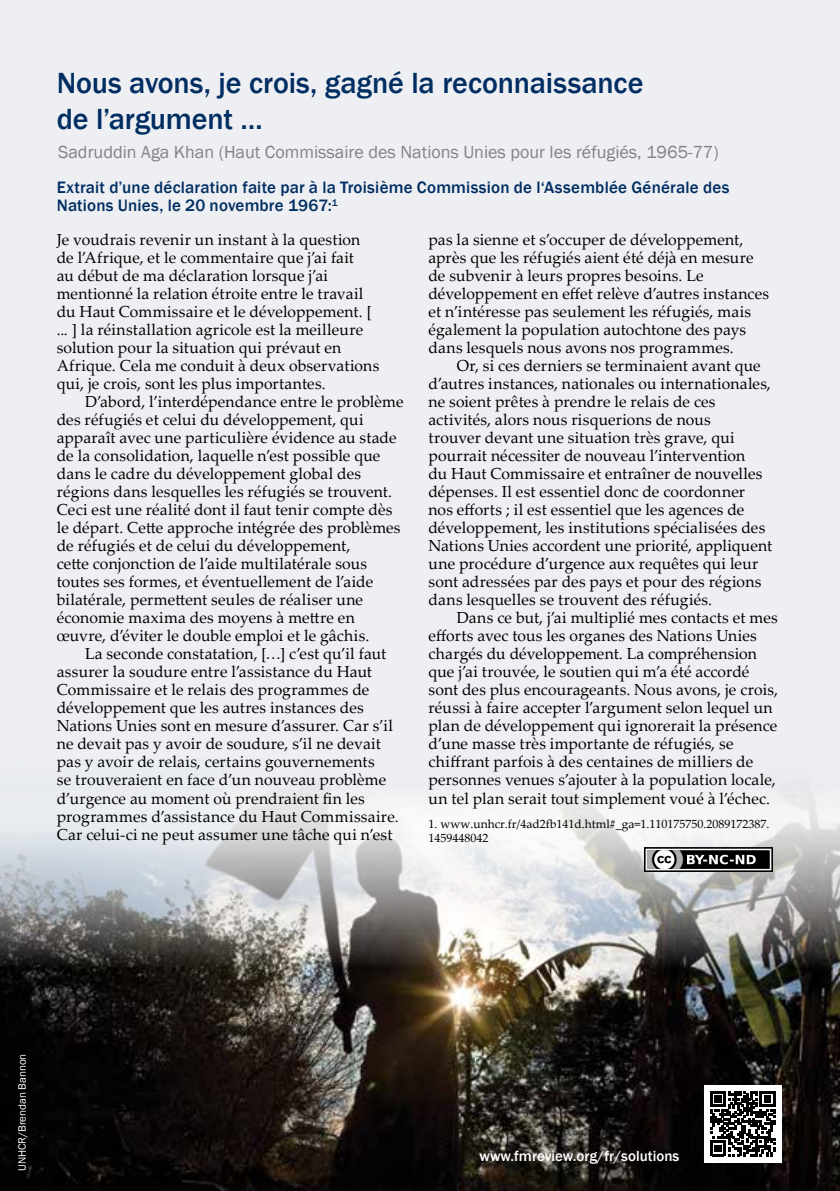
<style>
.page{position:relative;width:840px;height:1191px;background:#fff}
.page>*{position:absolute;margin:0;border:0;box-sizing:border-box;transform-origin:0 0}
.t1{font:500 30px/36px "Franklin Gothic";letter-spacing:-.005em;color:#002d62}
.t2{font:18px "Franklin Gothic";color:#808285}
.t3{font:500 17px/18px "Franklin Gothic";letter-spacing:.01em;color:#002d62}
.t4{font:16px/18px "Palatino Linotype";letter-spacing:.01em;color:#000}
.t5{font:500 15px "Franklin Gothic";color:#fff}
.t6{font:12px/14px "Palatino Linotype";color:#000}
.t7{font:11px "Franklin Gothic";color:#fff}
</style>
<div class="page">
<div style="left:0;top:0;width:839px;height:839px;background:#edeff2"></div>
<img style="left:0;top:797px;width:839px;height:394px">
<div style="left:703px;top:1084px;width:78px;height:78px;background:#fff"></div>
<svg style="left:710px;top:1091px;width:64px;height:65px"></svg>
<img style="left:644px;top:847px;width:127px;height:24px">
<h1 class="t1" style="left:57px;top:65px;width:588px">Nous avons, je crois, gagné la reconnaissance de l’argument …</h1>
<p class="t2" style="left:58px;top:141px;width:661px">Sadruddin Aga Khan (Haut Commissaire des Nations Unies pour les réfugiés, 1965-77)</p>
<p class="t3" style="left:57px;top:179px;width:673px">Extrait d’une déclaration faite par à la Troisième Commission de l‘Assemblée Générale des<br>Nations Unies, le 20 novembre 1967:<sup>1</sup></p>
<p class="t4" style="left:57px;top:230px;width:324px">Je voudrais revenir un instant à la question de l’Afrique, et le commentaire que j’ai fait<br>au début de ma déclaration lorsque j’ai mentionné la relation étroite entre le travail du Haut Commissaire et le développement. [ ... ] la réinstallation agricole est la meilleure solution pour la situation qui prévaut en Afrique. Cela me conduit à deux observations qui, je crois, sont les plus importantes.</p>
<p class="t4" style="left:57px;top:392px;width:348px;text-indent:28px">D’abord, l’interdépendance entre le problème des réfugiés et celui du développement, qui apparaît avec une particulière évidence au stade de la consolidation, laquelle n’est possible que dans le cadre du développement global des régions dans lesquelles les réfugiés se trouvent.<br>Ceci est une réalité dont il faut tenir compte dès le départ. Cette approche intégrée des problèmes de réfugiés et de celui du développement,<br>cette conjonction de l’aide multilatérale sous toutes ses formes, et éventuellement de l’aide bilatérale, permettent seules de réaliser une économie maxima des moyens à mettre en œuvre, d’éviter le double emploi et le gâchis.</p>
<p class="t4" style="left:57px;top:644px;width:343px;text-indent:28px">La seconde constatation, […] c’est qu’il faut assurer la soudure entre l’assistance du Haut Commissaire et le relais des programmes de développement que les autres instances des Nations Unies sont en mesure d’assurer. Car s’il ne devait pas y avoir de soudure, s’il ne devait pas y avoir de relais, certains gouvernements<br>se trouveraient en face d’un nouveau problème d’urgence au moment où prendraient fin les programmes d’assistance du Haut Commissaire.<br>Car celui-ci ne peut assumer une tâche qui n’est</p>
<p class="t4" style="left:428px;top:230px;width:342px">pas la sienne et s’occuper de développement, après que les réfugiés aient été déjà en mesure de subvenir à leurs propres besoins. Le développement en effet relève d’autres instances et n’intéresse pas seulement les réfugiés, mais également la population autochtone des pays dans lesquels nous avons nos programmes.</p>
<p class="t4" style="left:428px;top:356px;width:345px;text-indent:28px">Or, si ces derniers se terminaient avant que d’autres instances, nationales ou internationales, ne soient prêtes à prendre le relais de ces activités, alors nous risquerions de nous<br>trouver devant une situation très grave, qui pourrait nécessiter de nouveau l’intervention<br>du Haut Commissaire et entraîner de nouvelles dépenses. Il est essentiel donc de coordonner nos efforts ; il est essentiel que les agences de développement, les institutions spécialisées des Nations Unies accordent une priorité, appliquent une procédure d’urgence aux requêtes qui leur sont adressées par des pays et pour des régions dans lesquelles se trouvent des réfugiés.</p>
<p class="t4" style="left:428px;top:608px;width:351px;text-indent:28px">Dans ce but, j’ai multiplié mes contacts et mes efforts avec tous les organes des Nations Unies chargés du développement. La compréhension que j’ai trouvée, le soutien qui m’a été accordé sont des plus encourageants. Nous avons, je crois, réussi à faire accepter l’argument selon lequel un plan de développement qui ignorerait la présence d’une masse très importante de réfugiés, se chiffrant parfois à des centaines de milliers de personnes venues s’ajouter à la population locale, un tel plan serait tout simplement voué à l’échec.</p>
<p class="t6" style="left:428px;top:816px;width:342px">1. www.unhcr.fr/4ad2fb141d.html#_ga=1.110175750.2089172387.<br>1459448042</p>
<p class="t7" style="left:15px;top:1171px;width:119px;rotate:-90deg">UNHCR/Brendan Bannon</p>
<p class="t5" style="left:479px;top:1147px;width:201px">www.fmreview.org/fr/solutions</p>
</div>
